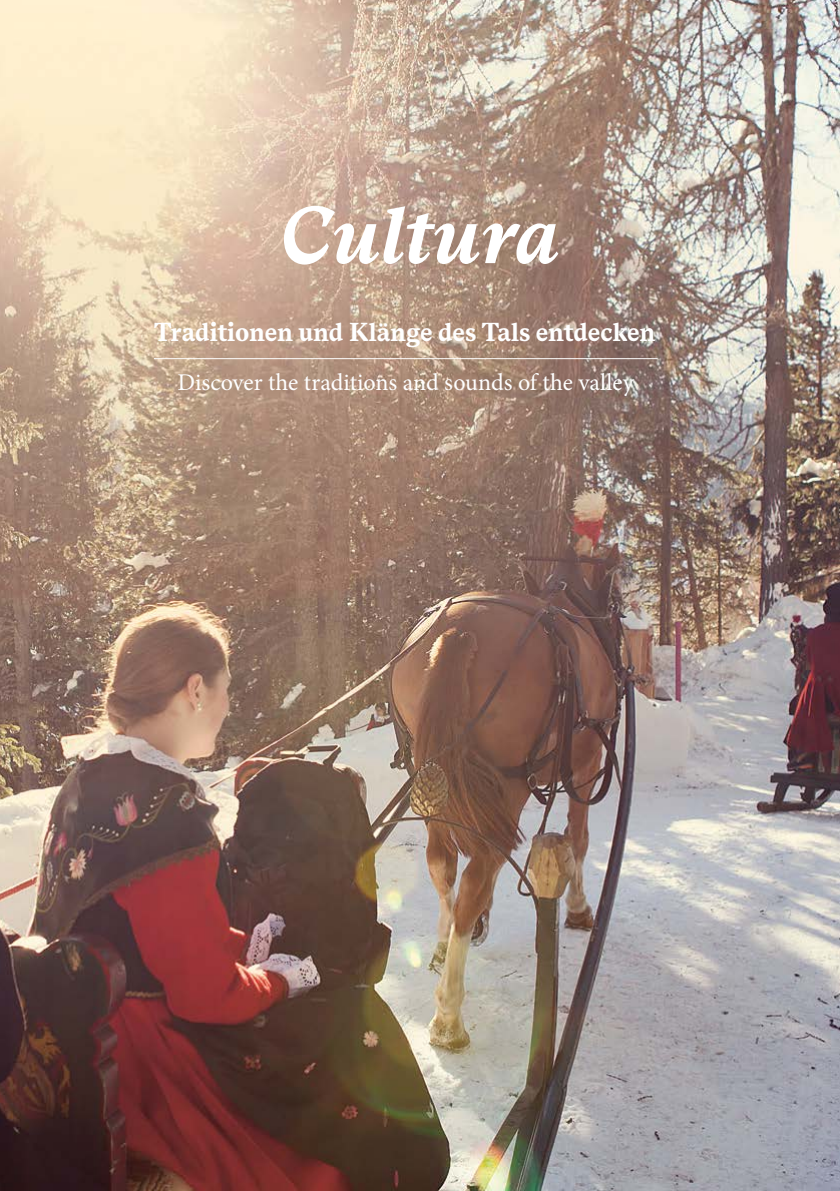
<style>
.page{position:relative;width:840px;height:1191px;background:#fff}
.page>*{position:absolute;margin:0;border:0;box-sizing:border-box;transform-origin:0 0}
.t1{font:italic 700 80px "Messina Serif";color:#fff}
.t2{font:700 26px "Messina Serif";color:#fff}
.t3{font:24px "Minion Pro";color:#fff}
</style>
<div class="page">
<img style="left:0;top:0;width:839px;height:1191px">
<hr style="left:154px;top:358px;width:503px;height:1px;background:#fff">
<h1 class="t1" style="left:279px;top:174px;width:281px">Cultura</h1>
<p class="t2" style="left:154px;top:312px;width:502px">Traditionen und Klänge des Tals entdecken</p>
<p class="t3" style="left:177px;top:366px;width:457px">Discover the traditions and sounds of the valley</p>
</div>
